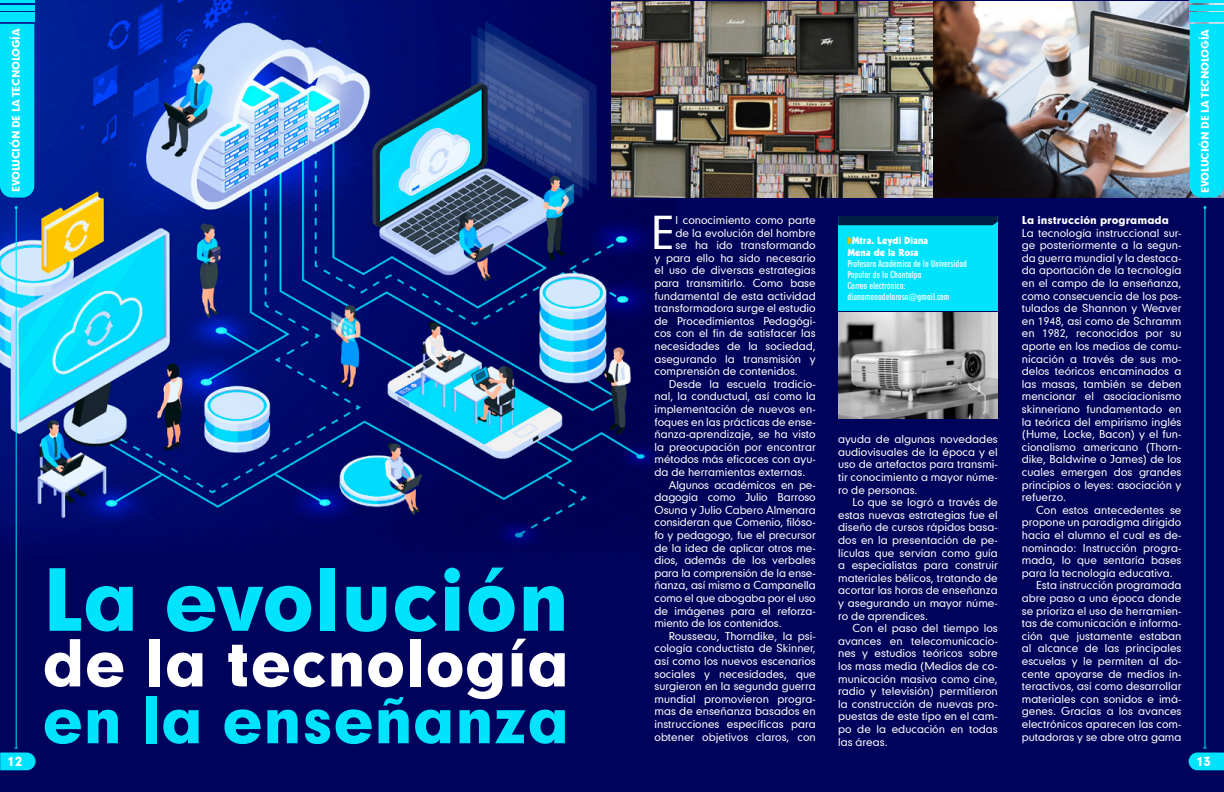
<style>
.page{position:relative;width:1224px;height:792px;background:#00035b}
.page>*{position:absolute;margin:0;border:0;box-sizing:border-box;transform-origin:0 0}
.t1{font:81.9px "Geometric 706 BT Black B";color:#00e3fd}
.t2{font:61.9px "Geometric 706 BT Black B";color:#fff}
.t3{font:61.6px "Geometric 706 BT Black B";color:#00e3fd}
.t4{font:43.5px "Geometric 706 BT Medium B";color:#fff}
.t5{font:12px "Geometric 706 BT Black B";color:#fff}
.t6{font:10.5px/12.6px "Geometric 706 BT Medium B";color:#fff;text-align:justify}
.t7{font:10.5px "Geometric 706 BT Black B";color:#fff}
.t8{font:10px "Geometric 706 BT Black B";letter-spacing:-.025em;color:#fff}
.t9{font:10px/12px "Geometric 231 BT Heavy C";color:#fff}
.t10{font:9px/10.8px "Geometric 706 BT Bold Condensed B";color:#fff}
.s1{color:#f8bd00}
</style>
<div class="page">
<img style="left:0;top:0;width:674px;height:771px">
<img style="left:612px;top:1px;width:612px;height:197px">
<div style="left:1190px;top:24px;width:34px;height:174px;background:#00e3fd"></div>
<div style="left:1190px;top:12px;width:34px;height:9px;background:#00e3fd"></div>
<div style="left:1190px;top:5px;width:34px;height:5px;background:#00e3fd"></div>
<hr style="left:1190px;top:0;width:34px;height:3px;background:#00e3fd">
<hr style="left:1205px;top:208px;width:1px;height:540px;background:#00e3fd">
<svg style="left:1189px;top:748px;width:35px;height:22px"></svg>
<div style="left:0;top:24px;width:34px;height:174px;background:#00e3fd"></div>
<div style="left:0;top:12px;width:34px;height:9px;background:#00e3fd"></div>
<div style="left:0;top:5px;width:34px;height:5px;background:#00e3fd"></div>
<hr style="left:0;top:0;width:34px;height:3px;background:#00e3fd">
<hr style="left:16px;top:208px;width:1px;height:540px;background:#00e3fd">
<svg style="left:0;top:748px;width:36px;height:22px"></svg>
<img style="left:838px;top:312px;width:160px;height:106px">
<div style="left:838px;top:216px;width:160px;height:95px;background:#00e3fd"></div>
<svg style="left:838px;top:216px;width:160px;height:9px"></svg>
<p class="t8" style="left:9px;top:192px;width:165px;rotate:-90deg">EVOLUCIÓN DE LA TECNOLOGÍA</p>
<p class="t5" style="left:7px;top:753px;width:16px">12</p>
<h1 class="t1" style="left:43px;top:544px;width:528px">La evolución</h1>
<h2 class="t2" style="left:43px;top:621px;width:528px">de la tecnología</h2>
<h3 class="t3" style="left:43px;top:678px;width:528px">en la enseñanza</h3>
<h3 class="t4" style="left:651px;top:204px;width:26px">E</h3>
<p class="t6" style="left:675px;top:213px;width:142px">l conocimiento como parte</p>
<p class="t6" style="left:675px;top:226px;width:142px">de la evolución del hombre</p>
<p class="t6" style="left:675px;top:239px;width:142px">se ha ido transformando</p>
<p class="t6" style="left:655px;top:251px;width:163px">y para ello ha sido necesario</p>
<p class="t6" style="left:655px;top:264px;width:163px">el uso de diversas estrategias</p>
<p class="t6" style="left:655px;top:276px;width:163px">para transmitirlo. Como base</p>
<p class="t6" style="left:655px;top:289px;width:163px">fundamental de esta actividad</p>
<p class="t6" style="left:655px;top:302px;width:163px">transformadora surge el estudio</p>
<p class="t6" style="left:655px;top:314px;width:163px">de Procedimientos Pedagógi-</p>
<p class="t6" style="left:655px;top:327px;width:163px">cos con el fin de satisfacer las</p>
<p class="t6" style="left:655px;top:339px;width:163px">necesidades de la sociedad,</p>
<p class="t6" style="left:655px;top:352px;width:163px">asegurando la transmisión y</p>
<p class="t6" style="left:655px;top:365px;width:145px">comprensión de contenidos.</p>
<p class="t6" style="left:669px;top:377px;width:148px">Desde la escuela tradicio-</p>
<p class="t6" style="left:655px;top:390px;width:163px">nal, la conductual, así como la</p>
<p class="t6" style="left:655px;top:402px;width:163px">implementación de nuevos en-</p>
<p class="t6" style="left:655px;top:415px;width:163px">foques en las prácticas de ense-</p>
<p class="t6" style="left:655px;top:428px;width:163px">ñanza-aprendizaje, se ha visto</p>
<p class="t6" style="left:655px;top:440px;width:163px">la preocupación por encontrar</p>
<p class="t6" style="left:655px;top:453px;width:163px">métodos más eficaces con ayu-</p>
<p class="t6" style="left:655px;top:465px;width:152px">da de herramientas externas.</p>
<p class="t6" style="left:669px;top:478px;width:148px">Algunos académicos en pe-</p>
<p class="t6" style="left:655px;top:491px;width:163px">dagogía como Julio Barroso</p>
<p class="t6" style="left:655px;top:503px;width:163px">Osuna y Julio Cabero Almenara</p>
<p class="t6" style="left:655px;top:516px;width:163px">consideran que Comenio, filóso-</p>
<p class="t6" style="left:655px;top:528px;width:163px">fo y pedagogo, fue el precursor</p>
<p class="t6" style="left:655px;top:541px;width:163px">de la idea de aplicar otros me-</p>
<p class="t6" style="left:655px;top:554px;width:163px">dios, además de los verbales</p>
<p class="t6" style="left:655px;top:566px;width:163px">para la comprensión de la ense-</p>
<p class="t6" style="left:655px;top:579px;width:163px">ñanza, así mismo a Campanella</p>
<p class="t6" style="left:655px;top:591px;width:163px">como el que abogaba por el uso</p>
<p class="t6" style="left:655px;top:604px;width:163px">de imágenes para el reforza-</p>
<p class="t6" style="left:655px;top:617px;width:129px">miento de los contenidos.</p>
<p class="t6" style="left:669px;top:629px;width:148px">Rousseau, Thorndike, la psi-</p>
<p class="t6" style="left:655px;top:642px;width:163px">cología conductista de Skinner,</p>
<p class="t6" style="left:655px;top:654px;width:163px">así como los nuevos escenarios</p>
<p class="t6" style="left:655px;top:667px;width:163px">sociales y necesidades, que</p>
<p class="t6" style="left:655px;top:680px;width:163px">surgieron en la segunda guerra</p>
<p class="t6" style="left:655px;top:692px;width:163px">mundial promovieron progra-</p>
<p class="t6" style="left:655px;top:705px;width:163px">mas de enseñanza basados en</p>
<p class="t6" style="left:655px;top:717px;width:163px">instrucciones específicas para</p>
<p class="t6" style="left:655px;top:730px;width:163px">obtener objetivos claros, con</p>
<p class="t9" style="left:847px;top:235px;width:82px"><span class="s1">◗</span>Mtra. Leydi Diana<br>Mena de la Rosa</p>
<p class="t10" style="left:847px;top:259px;width:121px">Profesora Académica de la Universidad<br>Popular de la Chontalpa<br>Correo electrónico: dianamenadelarosa@gmail.com</p>
<p class="t6" style="left:838px;top:433px;width:161px">ayuda de algunas novedades audiovisuales de la época y el uso de artefactos para transmi&shy;tir conocimiento a mayor núme&shy;ro de personas.</p>
<p class="t6" style="left:838px;top:496px;width:161px;text-indent:14px">Lo que se logró a través de estas nuevas estrategias fue el diseño de cursos rápidos basa&shy;dos en la presentación de pe&shy;lículas que servían como guía a especialistas para construir materiales bélicos, tratando de acortar las horas de enseñanza y asegurando un mayor núme&shy;ro de aprendices.</p>
<p class="t6" style="left:838px;top:622px;width:161px;text-indent:14px">Con el paso del tiempo los avances en telecomunicacio&shy;nes y estudios teóricos sobre los mass media (Medios de co&shy;municación masiva como cine, radio y televisión) permitieron la construcción de nuevas pro&shy;puestas de este tipo en el cam&shy;po de la educación en todas las áreas.</p>
<p class="t7" style="left:1022px;top:213px;width:149px">La instrucción programada</p>
<p class="t6" style="left:1022px;top:226px;width:161px">La tecnología instruccional sur&shy;ge posteriormente a la segun&shy;da guerra mundial y la destaca&shy;da aportación de la tecnología en el campo de la enseñanza, como consecuencia de los pos&shy;tulados de Shannon y Weaver en 1948, así como de Schramm en 1982, reconocidos por su aporte en los medios de comu&shy;nicación a través de sus mo&shy;delos teóricos encaminados a las masas, también se deben mencionar el asociacionismo skinneriano fundamentado en la teórica del empirismo inglés (Hume, Locke, Bacon) y el fun&shy;cionalismo americano (Thorn&shy;dike, Baldwine o James) de los cuales emergen dos grandes principios o leyes: asociación y refuerzo.</p>
<p class="t6" style="left:1036px;top:503px;width:147px">Con estos antecedentes se</p>
<p class="t6" style="left:1022px;top:516px;width:161px">propone un paradigma dirigido</p>
<p class="t6" style="left:1022px;top:528px;width:161px">hacia el alumno el cual es de-</p>
<p class="t6" style="left:1022px;top:541px;width:161px">nominado: Instrucción progra-</p>
<p class="t6" style="left:1022px;top:554px;width:161px">mada, lo que sentaría bases</p>
<p class="t6" style="left:1022px;top:566px;width:152px">para la tecnología educativa.</p>
<p class="t6" style="left:1036px;top:579px;width:147px">Esta instrucción programada</p>
<p class="t6" style="left:1022px;top:591px;width:161px">abre paso a una época donde</p>
<p class="t6" style="left:1022px;top:604px;width:161px">se prioriza el uso de herramien-</p>
<p class="t6" style="left:1022px;top:617px;width:161px">tas de comunicación e informa-</p>
<p class="t6" style="left:1022px;top:629px;width:161px">ción que justamente estaban</p>
<p class="t6" style="left:1022px;top:642px;width:161px">al alcance de las principales</p>
<p class="t6" style="left:1022px;top:654px;width:161px">escuelas y le permiten al do-</p>
<p class="t6" style="left:1022px;top:667px;width:161px">cente apoyarse de medios in-</p>
<p class="t6" style="left:1022px;top:680px;width:161px">teractivos, así como desarrollar</p>
<p class="t6" style="left:1022px;top:692px;width:161px">materiales con sonidos e imá-</p>
<p class="t6" style="left:1022px;top:705px;width:161px">genes. Gracias a los avances</p>
<p class="t6" style="left:1022px;top:717px;width:161px">electrónicos aparecen las com-</p>
<p class="t6" style="left:1022px;top:730px;width:161px">putadoras y se abre otra gama</p>
<p class="t8" style="left:1198px;top:193px;width:165px;rotate:-90deg">EVOLUCIÓN DE LA TECNOLOGÍA</p>
<p class="t5" style="left:1196px;top:753px;width:16px">13</p>
</div>
